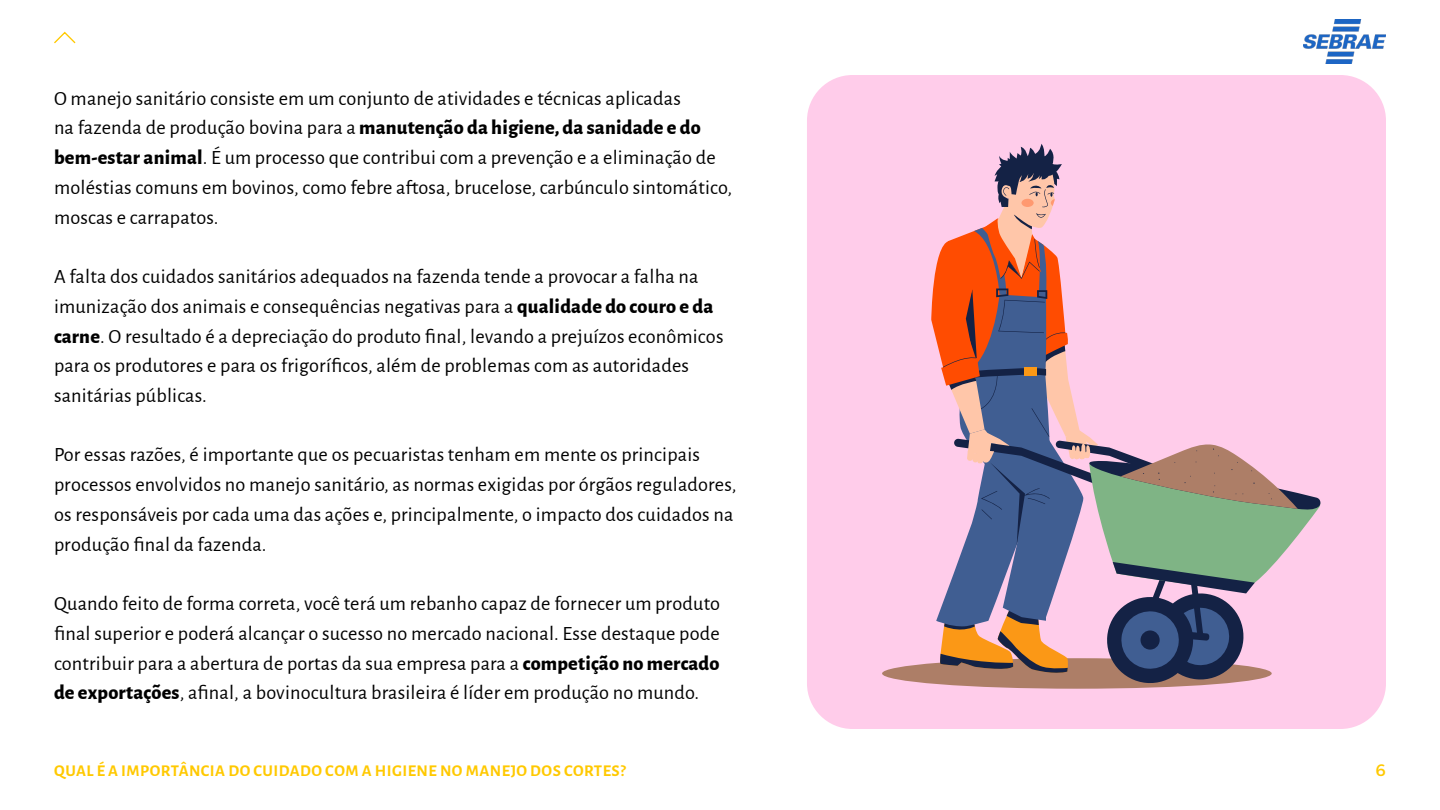
<style>
.page{position:relative;width:1440px;height:810px;background:#fff}
.page>*{position:absolute;margin:0;border:0;box-sizing:border-box;transform-origin:0 0}
.t1{font:20.25px/29.7px "Alegreya Sans";letter-spacing:.01em;color:#000}
.t2{font:700 16.5px "Alegreya Sans";letter-spacing:.03em;color:#ffc900}
.t3{font:500 16.5px "Campuni Demo";color:#ffc900}
.s1{font-weight:800}
</style>
<div class="page">
<svg style="left:54px;top:31px;width:22px;height:13px"></svg>
<img style="left:1304px;top:19px;width:82px;height:45px">
<div style="left:807px;top:75px;width:579px;height:654px;background:#ffccea;border-radius:46px"></div>
<div style="left:882px;top:658px;width:390px;height:31px;background:#ad7e67;border-radius:50%"></div>
<svg style="left:931px;top:144px;width:390px;height:541px"></svg>
<p class="t1" style="left:54px;top:82px;width:680px">O manejo sanitário consiste em um conjunto de atividades e técnicas aplicadas<br>na fazenda de produção bovina para a <span class="s1">manutenção da higiene, da sanidade e do bem-estar animal</span>. É um processo que contribui com a prevenção e a eliminação de moléstias comuns em bovinos, como febre aftosa, brucelose, carbúnculo sintomático, moscas e carrapatos.</p>
<p class="t1" style="left:54px;top:261px;width:671px">A falta dos cuidados sanitários adequados na fazenda tende a provocar a falha na imunização dos animais e consequências negativas para a <span class="s1">qualidade do couro e da carne</span>. O resultado é a depreciação do produto final, levando a prejuízos econômicos para os produtores e para os frigoríficos, além de problemas com as autoridades sanitárias públicas.</p>
<p class="t1" style="left:54px;top:439px;width:684px">Por essas razões, é importante que os pecuaristas tenham em mente os principais processos envolvidos no manejo sanitário, as normas exigidas por órgãos reguladores, os responsáveis por cada uma das ações e, principalmente, o impacto dos cuidados na produção final da fazenda.</p>
<p class="t1" style="left:54px;top:588px;width:668px;text-align:justify">Quando feito de forma correta, você terá um rebanho capaz de fornecer um produto final superior e poderá alcançar o sucesso no mercado nacional. Esse destaque pode contribuir para a abertura de portas da sua empresa para a <span class="s1">competição no mercado de exportações</span>, afinal, a bovinocultura brasileira é líder em produção no mundo.</p>
<p class="t2" style="left:54px;top:759px;width:573px">QUAL É A IMPORTÂNCIA DO CUIDADO COM A HIGIENE NO MANEJO DOS CORTES?</p>
<p class="t3" style="left:1376px;top:763px;width:12px">6</p>
</div>
